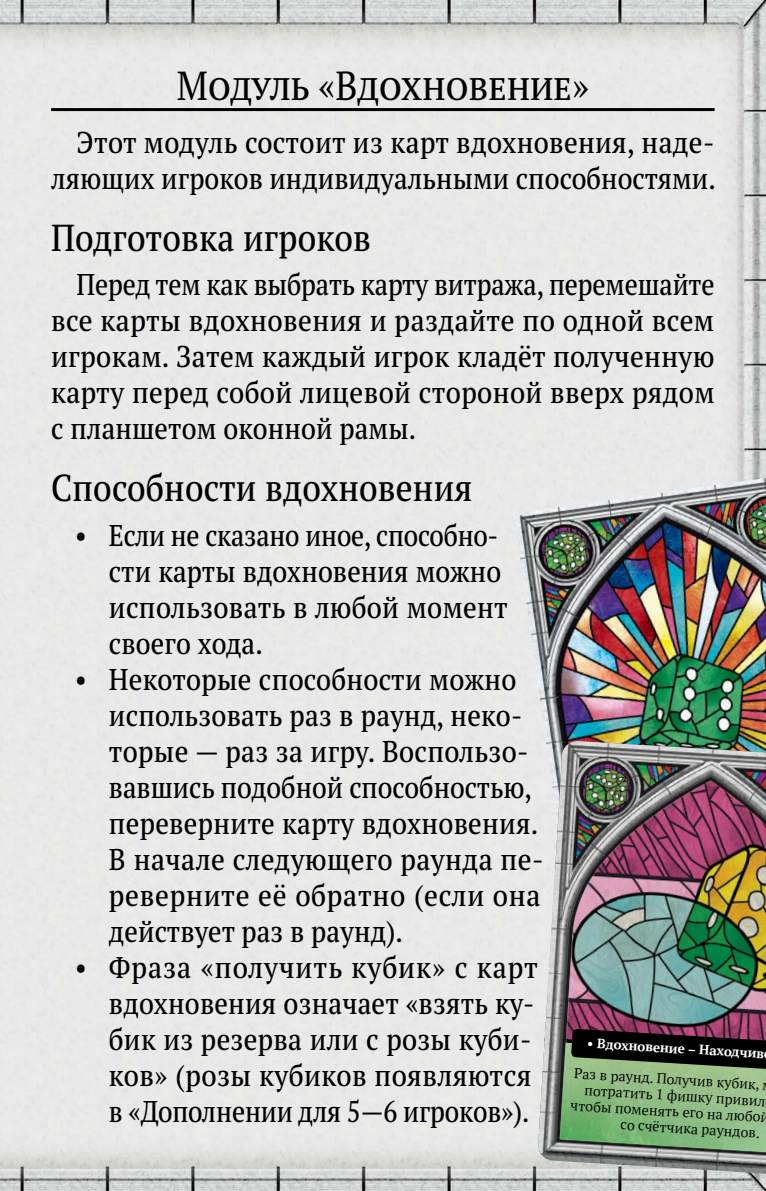
<style>
.page{position:relative;width:766px;height:1191px;background:#fff}
.page>*{position:absolute;margin:0;border:0;box-sizing:border-box;transform-origin:0 0}
.t1{font:condensed 40.5px "PT Serif Pro";color:#000}
.t2{font:condensed 37.5px "PT Serif Pro";letter-spacing:.005em;color:#000}
.t3{font:condensed 30px/36px "PT Serif Pro";letter-spacing:.005em;color:#000}
.t4{font:14.4px "PT Serif Pro";color:#000}
.t5{font:700 13.5px "PT Serif Pro";color:#fff}
</style>
<div class="page">
<img style="left:0;top:0;width:765px;height:1191px">
<hr style="left:51px;top:108px;width:663px;height:3px;background:#000">
<img style="left:514px;top:478px;width:251px;height:450px">
<img style="left:537px;top:741px;width:228px;height:432px">
<h1 class="t1" style="left:177px;top:58px;width:413px">Модуль «Вдохновение»</h1>
<p class="t3" style="left:51px;top:123px;width:666px;text-align:right">Этот модуль состоит из карт вдохновения, наде&shy;ляющих игроков индивидуальными способностями.</p>
<p class="t2" style="left:51px;top:212px;width:321px">Подготовка игроков</p>
<p class="t3" style="left:51px;top:266px;width:665px;text-align:justify;text-indent:26px">Перед тем как выбрать карту витража, перемешайте все карты вдохновения и раздайте по одной всем игрокам. Затем каждый игрок кладёт полученную карту перед собой лицевой стороной вверх рядом с планшетом оконной рамы.</p>
<p class="t2" style="left:51px;top:463px;width:422px">Способности вдохновения</p>
<p class="t3" style="left:109px;top:516px;width:400px;text-indent:-34px">• Если не сказано иное, способно&shy;сти карты вдохновения можно использовать в любой момент своего хода.</p>
<p class="t3" style="left:109px;top:660px;width:436px;text-indent:-34px">• Некоторые способности можно использовать раз в раунд, неко&shy;торые — раз за игру. Воспользо&shy;вавшись подобной способностью, переверните карту вдохновения.<br>В начале следующего раунда пе&shy;реверните её обратно (если она действует раз в раунд).</p>
<p class="t3" style="left:109px;top:948px;width:430px;text-indent:-34px">• Фраза «получить кубик» с карт вдохновения означает «взять ку&shy;бик из резерва или с розы куби&shy;ков» (розы кубиков появляются в «Дополнении для 5—6 игроков»).</p>
<p class="t5" style="left:587px;top:1033px;width:179px;rotate:4deg">• Вдохновение – Находчив</p>
<p class="t4" style="left:574px;top:1064px;width:187px;rotate:3deg">Раз в раунд. Получив кубик,</p>
<p class="t4" style="left:584px;top:1081px;width:183px;rotate:3deg">потратить 1 фишку привил</p>
<p class="t4" style="left:571px;top:1096px;width:200px;rotate:3deg">чтобы поменять его на любой</p>
<p class="t4" style="left:621px;top:1115px;width:141px;rotate:3deg">со счётчика раундов.</p>
</div>
